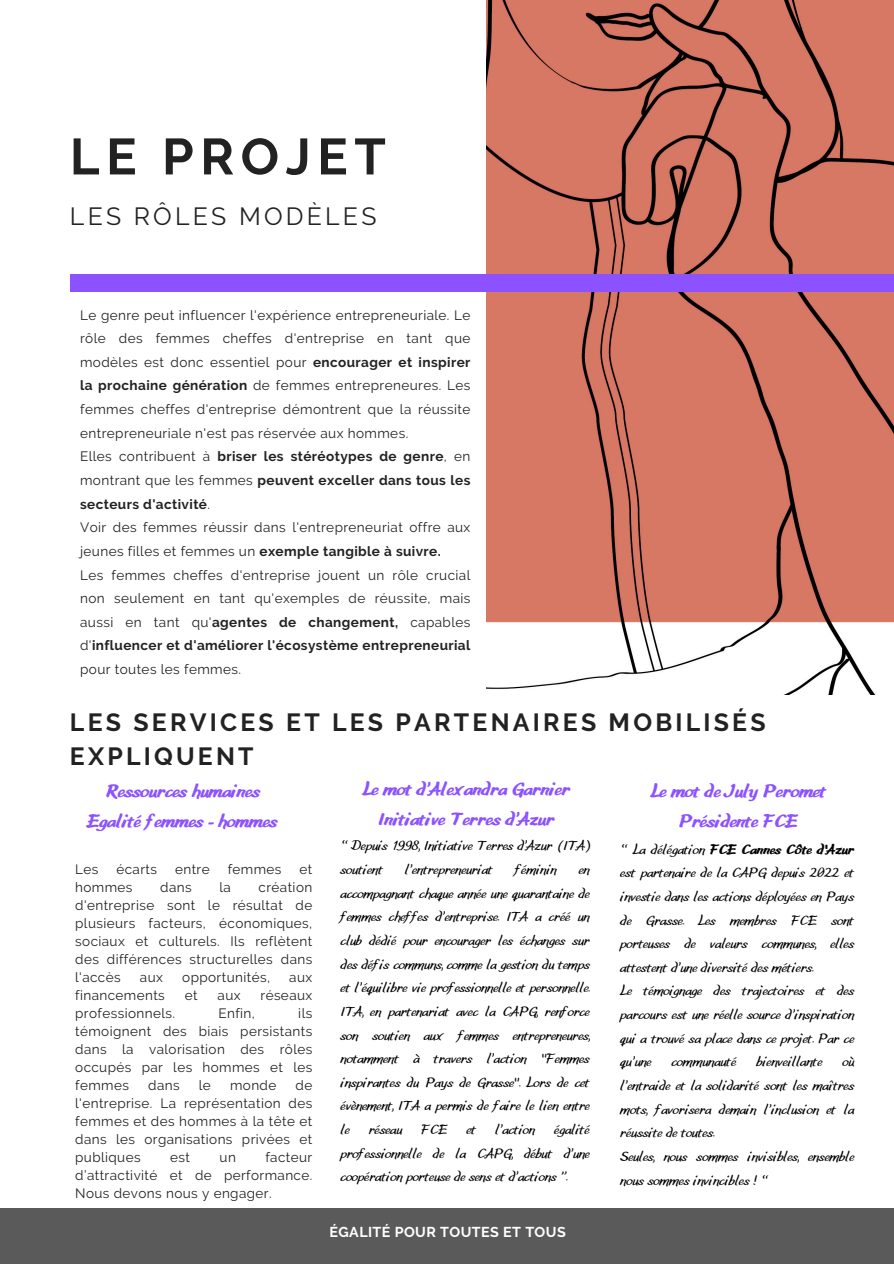
<style>
.page{position:relative;width:894px;height:1264px;background:#fff}
.page>*{position:absolute;margin:0;border:0;box-sizing:border-box;transform-origin:0 0}
.t1{font:700 50.7px "Raleway";letter-spacing:.13em;color:#222}
.t2{font:700 24.75px/33.8px "Raleway";letter-spacing:.13em;color:#222}
.t3{font:24.75px "Raleway";letter-spacing:.13em;color:#222}
.t4{font:700 18.75px/30.3px "Leo Hand";letter-spacing:.03em;color:#8c52ff;text-align:center}
.t5{font:14.25px/23.7px "Leo Hand";letter-spacing:.03em;color:#000}
.t6{font:700 14.25px "Raleway";letter-spacing:.03em;color:#fff}
.t7{font:13.5px/18px "Raleway";letter-spacing:.03em;color:#222;text-align:justify}
.t8{font:700 13.5px/23.7px "Raleway";letter-spacing:.03em;color:#222;text-align:justify}
.s1{font-weight:700}
.s2{font-weight:400}
</style>
<div class="page">
<img style="left:486px;top:0;width:407px;height:694px">
<div style="left:70px;top:275px;width:823px;height:17px;background:#8c52ff"></div>
<div style="left:0;top:1208px;width:893px;height:55px;background:#5a5a5a"></div>
<h1 class="t1" style="left:70px;top:127px;width:317px">LE PROJET</h1>
<h3 class="t3" style="left:70px;top:201px;width:308px">LES RÔLES MODÈLES</h3>
<p class="t7" style="left:80px;top:303px;width:391px;line-height:23.7px">Le genre peut influencer l'expérience entrepreneuriale. Le rôle des femmes cheffes d'entreprise en tant que modèles est donc essentiel pour <span class="s1">encourager et inspirer la prochaine génération</span> de femmes entrepreneures. Les femmes cheffes d'entreprise démontrent que la réussite entrepreneuriale n'est pas réservée aux hommes.</p>
<p class="t8" style="left:80px;top:445px;width:391px"><span class="s2">Elles contribuent à</span> briser les stéréotypes de genre<span class="s2">, en montrant que les femmes</span> peuvent exceller dans tous les secteurs d'activité<span class="s2">.</span></p>
<p class="t7" style="left:80px;top:515px;width:391px;line-height:23.7px">Voir des femmes réussir dans l'entrepreneuriat offre aux jeunes filles et femmes un <span class="s1">exemple tangible à suivre.</span></p>
<p class="t7" style="left:80px;top:563px;width:391px;line-height:23.7px">Les femmes cheffes d'entreprise jouent un rôle crucial non seulement en tant qu'exemples de réussite, mais aussi en tant qu'<span class="s1">agentes de changement,</span> capables d'<span class="s1">influencer et d'améliorer l'écosystème entrepreneurial </span>pour toutes les femmes.</p>
<h4 class="t2" style="left:70px;top:705px;width:697px">LES SERVICES ET LES PARTENAIRES MOBILISÉS<br>EXPLIQUENT</h4>
<h4 class="t4" style="left:650px;top:775px;width:176px">Le mot de July Peromet<br>Présidente FCE</h4>
<h4 class="t7" style="left:75px;top:860px;width:25px">Les</h4>
<h4 class="t7" style="left:116px;top:860px;width:42px">écarts</h4>
<h4 class="t7" style="left:175px;top:860px;width:36px">entre</h4>
<h4 class="t7" style="left:228px;top:860px;width:55px">femmes</h4>
<h4 class="t7" style="left:299px;top:860px;width:14px">et</h4>
<h4 class="t7" style="left:75px;top:878px;width:59px">hommes</h4>
<h4 class="t7" style="left:160px;top:878px;width:33px">dans</h4>
<h4 class="t7" style="left:219px;top:878px;width:13px">la</h4>
<p class="t4" style="left:362px;top:773px;width:208px">Le mot d’Alexandra Garnier<br>Initiative Terres d’Azur</p>
<h6 class="t5" style="left:340px;top:833px;width:250px">“ Depuis 1998, Initiative Terres d’Azur (ITA) soutient</h6>
<p class="t4" style="left:88px;top:775px;width:190px">Ressources humaines<br>Egalité femmes - hommes</p>
<h6 class="t5" style="left:620px;top:836px;width:235px">“ La délégation <span class="s1">FCE Cannes Côte d'Azur </span>est partenaire de la CAPG depuis 2022 et investie dans les actions déployées en Pays de Grasse. Les membres FCE sont porteuses de valeurs communes, elles attestent d’une diversité des métiers.<br>Le témoignage des trajectoires et des parcours est une réelle source d’inspiration qui a trouvé sa place dans ce projet. Par ce qu’une</h6>
<h6 class="t5" style="left:405px;top:857px;width:89px">l’entrepreneuriat</h6>
<h6 class="t5" style="left:515px;top:857px;width:43px">féminin</h6>
<h6 class="t5" style="left:340px;top:857px;width:250px;text-align:justify;text-indent:238px">en accompagnant chaque année une quarantaine de femmes cheffes d’entreprise. ITA a créé un club dédié pour encourager les échanges sur des défis communs, comme la gestion du temps et l’équilibre vie professionnelle et personnelle.<br>ITA, en partenariat avec la CAPG, renforce son soutien aux femmes entrepreneures, notamment à travers l’action "Femmes inspirantes du Pays de Grasse". Lors de cet évènement, ITA a permis de faire le lien entre le</h6>
<h4 class="t7" style="left:75px;top:878px;width:238px;text-indent:183px">création d'entreprise sont le résultat de plusieurs facteurs, économiques, sociaux et culturels. Ils reflètent des différences structurelles dans l'accès</h4>
<h4 class="t7" style="left:140px;top:968px;width:24px">aux</h4>
<h4 class="t7" style="left:182px;top:968px;width:89px">opportunités,</h4>
<h4 class="t7" style="left:289px;top:968px;width:24px">aux</h4>
<h4 class="t7" style="left:75px;top:986px;width:91px">financements</h4>
<h4 class="t7" style="left:185px;top:986px;width:14px">et</h4>
<h4 class="t7" style="left:217px;top:986px;width:24px">aux</h4>
<h4 class="t7" style="left:260px;top:986px;width:53px">réseaux</h4>
<h4 class="t7" style="left:75px;top:1004px;width:101px">professionnels.</h4>
<h4 class="t7" style="left:218px;top:1004px;width:38px">Enfin,</h4>
<h4 class="t7" style="left:75px;top:1004px;width:238px;text-indent:223px">ils témoignent des biais persistants dans la valorisation des rôles occupés par les hommes et les femmes</h4>
<h6 class="t5" style="left:671px;top:1049px;width:66px">communauté</h6>
<h6 class="t5" style="left:756px;top:1049px;width:67px">bienveillante</h6>
<h6 class="t5" style="left:620px;top:1049px;width:235px;text-indent:222px">où l’entraide et la solidarité sont les maîtres mots, favorisera demain l’inclusion et la réussite de toutes.<br>Seules, nous sommes invisibles, ensemble nous sommes invincibles ! “</h6>
<h4 class="t7" style="left:75px;top:1076px;width:238px;text-indent:220px">de l'entreprise. La représentation des femmes et des hommes à la tête et dans les organisations privées et publiques</h4>
<h4 class="t7" style="left:148px;top:1076px;width:33px">dans</h4>
<h4 class="t7" style="left:199px;top:1076px;width:14px">le</h4>
<h4 class="t7" style="left:230px;top:1076px;width:48px">monde</h4>
<h6 class="t5" style="left:340px;top:1117px;width:250px;text-align:justify;text-indent:214px">égalité professionnelle de la CAPG, début d’une coopération porteuse de sens et d’actions ”.</h6>
<h6 class="t5" style="left:368px;top:1117px;width:34px">réseau</h6>
<h6 class="t5" style="left:421px;top:1117px;width:27px">FCE</h6>
<h6 class="t5" style="left:466px;top:1117px;width:11px">et</h6>
<h6 class="t5" style="left:495px;top:1117px;width:41px">l’action</h6>
<h4 class="t7" style="left:75px;top:1148px;width:238px;text-indent:190px">facteur d’attractivité et de performance.<br>Nous devons nous y engager.</h4>
<h4 class="t7" style="left:170px;top:1148px;width:21px">est</h4>
<h4 class="t7" style="left:219px;top:1148px;width:18px">un</h4>
<h2 class="t6" style="left:329px;top:1223px;width:238px">ÉGALITÉ POUR TOUTES ET TOUS</h2>
</div>
